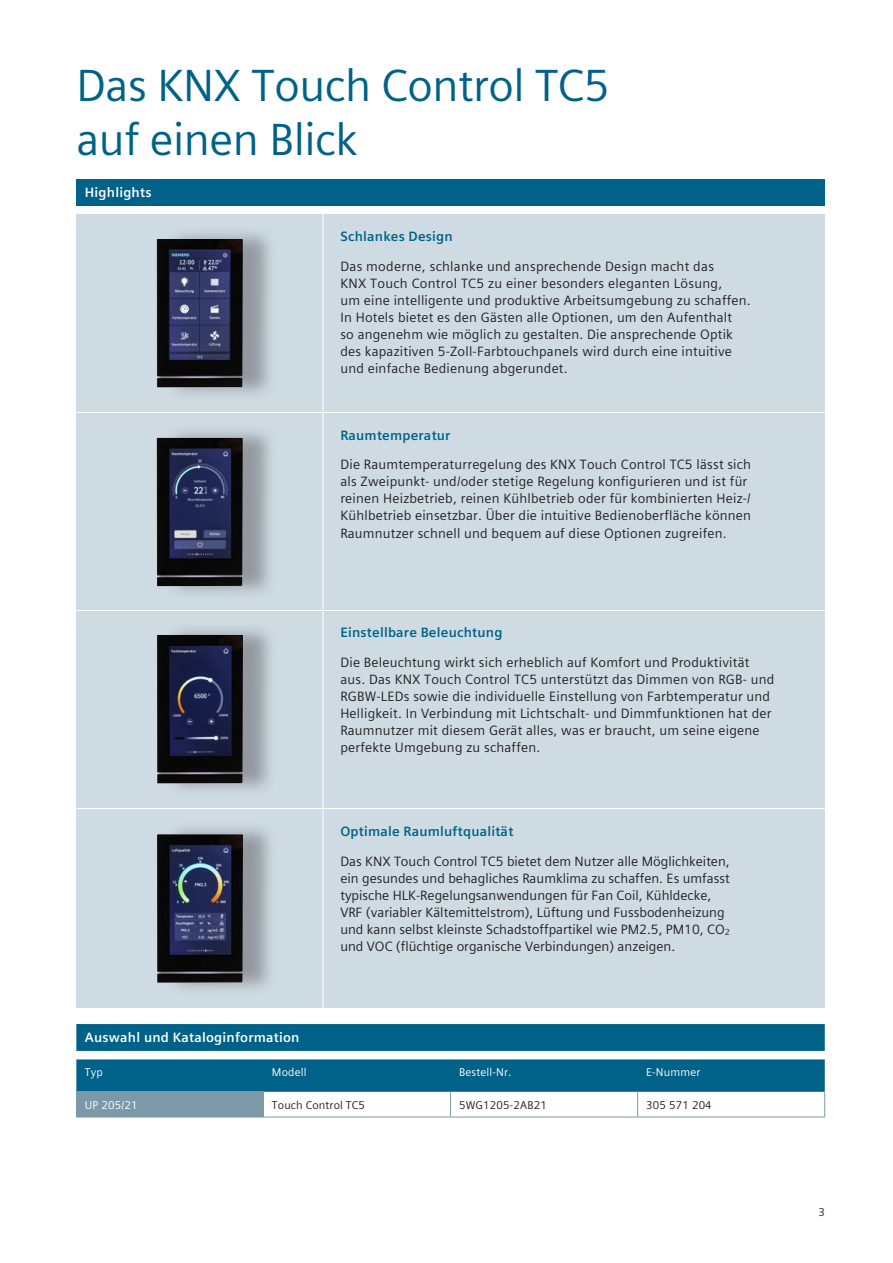
<style>
.page{position:relative;width:893px;height:1263px;background:#fff}
.page>*{position:absolute;margin:0;border:0;box-sizing:border-box;transform-origin:0 0}
._01__Headline__30pt{font:45px/54px "Siemens Sans Global";letter-spacing:-.01em;color:#006288}
._03__Body_text__9pt{font:13.5px/17px "Siemens Sans Global";letter-spacing:.015em;color:#231f20}
.SL{font:700 13.5px "Siemens Sans Global";letter-spacing:.015em;color:#006288}
.SL-2{font:700 13.5px "Siemens Sans Global";letter-spacing:.015em;color:#fff}
._03__Body_text__7_5p{font:11.25px "Siemens Sans Global";letter-spacing:.015em;color:#231f20}
._03__Body_text__7_5p-2{font:11.25px "Siemens Sans Global";letter-spacing:.015em;color:#fff}
</style>
<div class="page">
<div style="left:76px;top:214px;width:749px;height:793px;background:#cfdbe3"></div>
<hr style="left:323px;top:209px;width:1px;height:807px;background:#fff">
<div style="left:76px;top:179px;width:749px;height:26px;background:#006288"></div>
<svg style="left:76px;top:1024px;width:749px;height:68px;background:#217697"></svg>
<div style="left:76px;top:1092px;width:187px;height:25px;background:#7b99a9"></div>
<svg style="left:263px;top:1092px;width:1px;height:25px"></svg>
<svg style="left:450px;top:1092px;width:1px;height:25px"></svg>
<svg style="left:637px;top:1092px;width:1px;height:25px"></svg>
<svg style="left:824px;top:1092px;width:1px;height:25px"></svg>
<hr style="left:76px;top:1117px;width:187px;height:1px;background:#7b99a9">
<hr style="left:263px;top:1117px;width:188px;height:1px;background:#7b99a9">
<hr style="left:451px;top:1117px;width:187px;height:1px;background:#7b99a9">
<hr style="left:638px;top:1117px;width:187px;height:1px;background:#7b99a9">
<div style="left:163px;top:820px;width:115px;height:176px;background:#231f20;opacity:.35"></div>
<img style="left:157px;top:834px;width:86px;height:149px">
<div style="left:163px;top:423px;width:115px;height:177px;background:#231f20;opacity:.35"></div>
<img style="left:156px;top:437px;width:87px;height:149px">
<div style="left:163px;top:621px;width:115px;height:176px;background:#231f20;opacity:.35"></div>
<img style="left:157px;top:635px;width:86px;height:149px">
<div style="left:163px;top:225px;width:115px;height:176px;background:#231f20;opacity:.35"></div>
<img style="left:157px;top:239px;width:86px;height:149px">
<hr style="left:47px;top:412px;width:807px;height:1px;background:#fff">
<hr style="left:47px;top:610px;width:807px;height:1px;background:#fff">
<hr style="left:47px;top:808px;width:807px;height:1px;background:#fff">
<p class="_01__Headline__30pt" style="left:76px;top:59px;width:535px">Das KNX Touch Control TC5 auf einen Blick</p>
<p class="SL-2" style="left:85px;top:182px;width:68px">Highlights</p>
<p class="SL" style="left:340px;top:226px;width:114px">Schlankes Design</p>
<p class="_03__Body_text__9pt" style="left:340px;top:258px;width:412px">Das moderne, schlanke und ansprechende Design macht das<br>KNX Touch Control TC5 zu einer besonders eleganten Lösung,<br>um eine intelligente und produktive Arbeitsumgebung zu schaffen.<br>In Hotels bietet es den Gästen alle Optionen, um den Aufenthalt<br>so angenehm wie möglich zu gestalten. Die ansprechende Optik des kapazitiven 5-Zoll-Farbtouchpanels wird durch eine intuitive und einfache Bedienung abgerundet.</p>
<p class="SL" style="left:340px;top:425px;width:112px">Raumtemperatur</p>
<p class="_03__Body_text__9pt" style="left:340px;top:456px;width:412px">Die Raumtemperaturregelung des KNX Touch Control TC5 lässt sich als Zweipunkt- und/oder stetige Regelung konfigurieren und ist für reinen Heizbetrieb, reinen Kühlbetrieb oder für kombinierten Heiz-/ Kühlbetrieb einsetzbar. Über die intuitive Bedienoberfläche können Raumnutzer schnell und bequem auf diese Optionen zugreifen.</p>
<p class="SL" style="left:340px;top:622px;width:164px">Einstellbare Beleuchtung</p>
<p class="_03__Body_text__9pt" style="left:340px;top:654px;width:435px">Die Beleuchtung wirkt sich erheblich auf Komfort und Produktivität aus. Das KNX Touch Control TC5 unterstützt das Dimmen von RGB- und RGBW-LEDs sowie die individuelle Einstellung von Farbtemperatur und Helligkeit. In Verbindung mit Lichtschalt- und Dimmfunktionen hat der Raumnutzer mit diesem Gerät alles, was er braucht, um seine eigene perfekte Umgebung zu schaffen.</p>
<p class="SL" style="left:340px;top:821px;width:174px">Optimale Raumluftqualität</p>
<p class="_03__Body_text__9pt" style="left:340px;top:852px;width:391px">Das KNX Touch Control TC5 bietet dem Nutzer alle Möglichkeiten, ein gesundes und behagliches Raumklima zu schaffen. Es umfasst typische HLK-Regelungsanwendungen für Fan Coil, Kühldecke, VRF (variabler Kältemittelstrom), Lüftung und Fussbodenheizung und kann selbst kleinste Schadstoffpartikel wie PM2.5, PM10, CO<sub>2 </sub>und VOC (flüchtige organische Verbindungen) anzeigen.</p>
<p class="SL-2" style="left:85px;top:1027px;width:216px">Auswahl und Kataloginformation</p>
<p class="_03__Body_text__7_5p-2" style="left:85px;top:1064px;width:19px">Typ</p>
<p class="_03__Body_text__7_5p-2" style="left:272px;top:1064px;width:36px">Modell</p>
<p class="_03__Body_text__7_5p-2" style="left:459px;top:1064px;width:54px">Bestell-Nr.</p>
<p class="_03__Body_text__7_5p-2" style="left:646px;top:1064px;width:56px">E-Nummer</p>
<p class="_03__Body_text__7_5p-2" style="left:85px;top:1096px;width:54px">UP 205/21</p>
<p class="_03__Body_text__7_5p" style="left:272px;top:1096px;width:95px">Touch Control TC5</p>
<p class="_03__Body_text__7_5p" style="left:459px;top:1096px;width:89px">5WG1205-2AB21</p>
<p class="_03__Body_text__7_5p" style="left:646px;top:1096px;width:67px">305 571 204</p>
<p class="_03__Body_text__7_5p" style="left:818px;top:1203px;width:8px">3</p>
</div>
